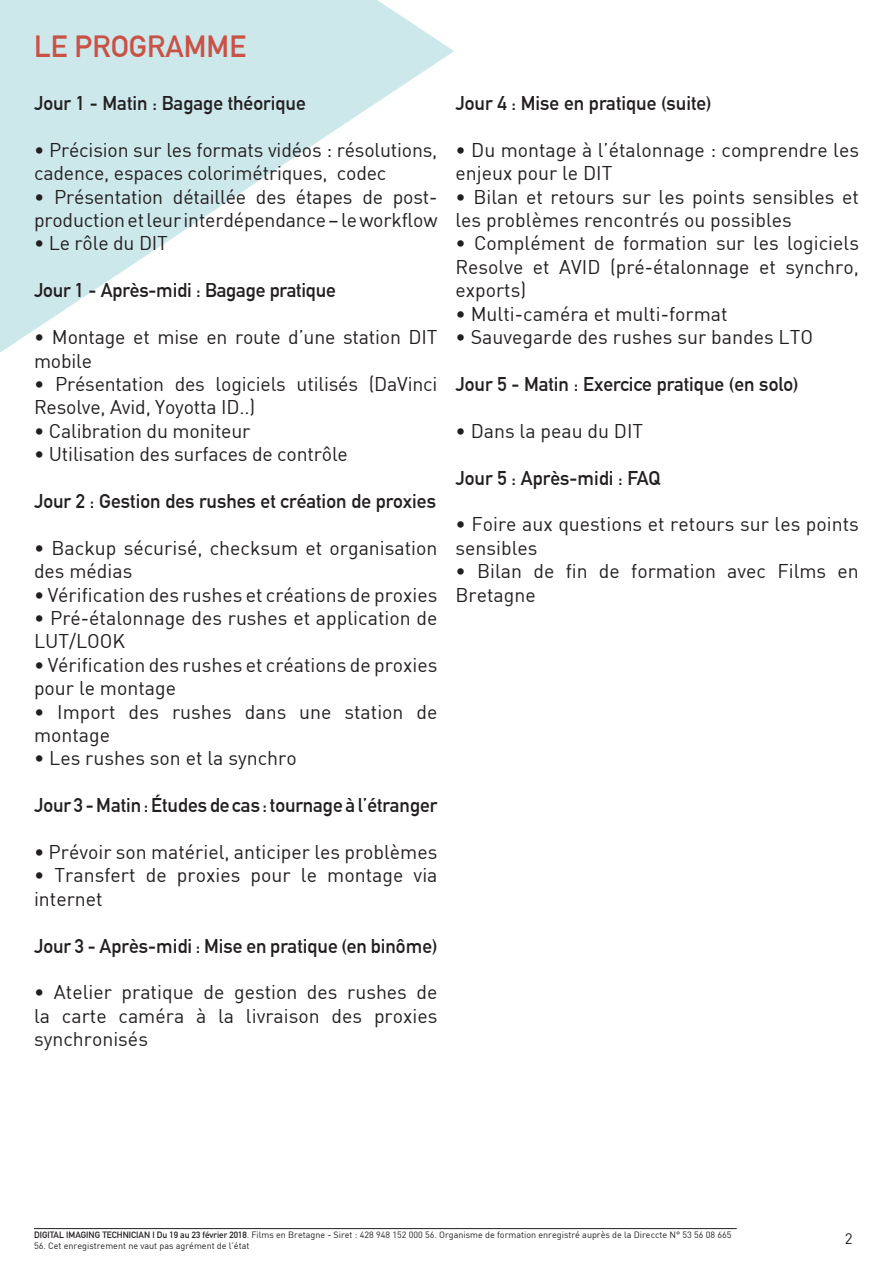
<style>
.page{position:relative;width:893px;height:1263px;background:#fff}
.page>*{position:absolute;margin:0;border:0;box-sizing:border-box;transform-origin:0 0}
.t1{font:700 30px "DIN Alternate";color:#c95247}
.t2{font:19.5px/23.4px "DIN";color:#231f20}
.t3{font:700 19.5px "DIN Alternate";color:#231f20}
.t4{font:15px "DIN";color:#231f20}
.t5{font:9px "DIN";color:#231f20}
.s1{font-family:"DIN Alternate";font-weight:700}
</style>
<div class="page">
<hr style="left:34px;top:1228px;width:703px;height:1px;background:#231f20">
<svg style="left:0;top:0;width:454px;height:353px;fill:#cde8eb"></svg>
<p class="t1" style="left:34px;top:24px;width:214px">LE PROGRAMME</p>
<p class="t3" style="left:34px;top:88px;width:273px">Jour 1 - Matin : Bagage théorique</p>
<p class="t2" style="left:34px;top:138px;width:405px">• Précision sur les formats vidéos : résolutions, cadence, espaces colorimétriques, codec</p>
<p class="t2" style="left:34px;top:185px;width:405px">• Présentation détaillée des étapes de post&shy;production et leur interdépendance – le workflow</p>
<p class="t2" style="left:34px;top:231px;width:135px">• Le rôle du DIT</p>
<p class="t3" style="left:34px;top:276px;width:303px">Jour 1 - Après-midi : Bagage pratique</p>
<p class="t2" style="left:34px;top:325px;width:405px">• Montage et mise en route d’une station DIT mobile</p>
<p class="t2" style="left:34px;top:372px;width:405px">• Présentation des logiciels utilisés (DaVinci<br>Resolve, Avid, Yoyotta ID..)</p>
<p class="t2" style="left:34px;top:419px;width:218px">• Calibration du moniteur</p>
<p class="t2" style="left:34px;top:442px;width:315px">• Utilisation des surfaces de contrôle</p>
<p class="t3" style="left:34px;top:486px;width:403px">Jour 2 : Gestion des rushes et création de proxies</p>
<p class="t2" style="left:34px;top:536px;width:405px">• Backup sécurisé, checksum et organisation des médias</p>
<p class="t2" style="left:34px;top:582px;width:405px">• Vérification des rushes et créations de proxies</p>
<p class="t2" style="left:34px;top:606px;width:405px">• Pré-étalonnage des rushes et application de<br>LUT/LOOK</p>
<p class="t2" style="left:34px;top:653px;width:405px">• Vérification des rushes et créations de proxies pour le montage</p>
<p class="t2" style="left:34px;top:699px;width:405px">• Import des rushes dans une station de montage</p>
<p class="t2" style="left:34px;top:746px;width:264px">• Les rushes son et la synchro</p>
<p class="t3" style="left:34px;top:790px;width:405px">Jour 3 - Matin : Études de cas : tournage à l’étranger</p>
<p class="t2" style="left:34px;top:840px;width:405px">• Prévoir son matériel, anticiper les problèmes</p>
<p class="t2" style="left:34px;top:863px;width:405px">• Transfert de proxies pour le montage via internet</p>
<p class="t3" style="left:34px;top:931px;width:405px">Jour 3 - Après-midi : Mise en pratique (en binôme)</p>
<p class="t2" style="left:34px;top:980px;width:405px;text-align:justify">• Atelier pratique de gestion des rushes de la carte caméra à la livraison des proxies synchronisés</p>
<p class="t3" style="left:455px;top:88px;width:258px">Jour 4 : Mise en pratique (suite)</p>
<p class="t2" style="left:455px;top:138px;width:405px">• Du montage à l’étalonnage : comprendre les enjeux pour le DIT</p>
<p class="t2" style="left:455px;top:185px;width:405px">• Bilan et retours sur les points sensibles et les problèmes rencontrés ou possibles</p>
<p class="t2" style="left:455px;top:231px;width:405px;text-align:justify">• Complément de formation sur les logiciels Resolve et AVID (pré-étalonnage et synchro, exports)</p>
<p class="t2" style="left:455px;top:302px;width:274px">• Multi-caméra et multi-format</p>
<p class="t2" style="left:455px;top:325px;width:359px">• Sauvegarde des rushes sur bandes LTO</p>
<p class="t3" style="left:455px;top:369px;width:345px">Jour 5 - Matin : Exercice pratique (en solo)</p>
<p class="t2" style="left:455px;top:419px;width:189px">• Dans la peau du DIT</p>
<p class="t3" style="left:455px;top:463px;width:206px">Jour 5 : Après-midi : FAQ</p>
<p class="t2" style="left:455px;top:512px;width:405px">• Foire aux questions et retours sur les points sensibles</p>
<p class="t2" style="left:455px;top:559px;width:405px">• Bilan de fin de formation avec Films en<br>Bretagne</p>
<p class="t5" style="left:34px;top:1229px;width:699px"><span class="s1">DIGITAL IMAGING TECHNICIAN I Du 19 au 23 février 2018</span>. Films en Bretagne - Siret : 428 948 152 000 56. Organisme de formation enregistré auprès de la Direccte N° 53 56 08 665</p>
<p class="t5" style="left:34px;top:1240px;width:217px">56. Cet enregistrement ne vaut pas agrément de l’état</p>
<p class="t4" style="left:845px;top:1229px;width:9px">2</p>
</div>
